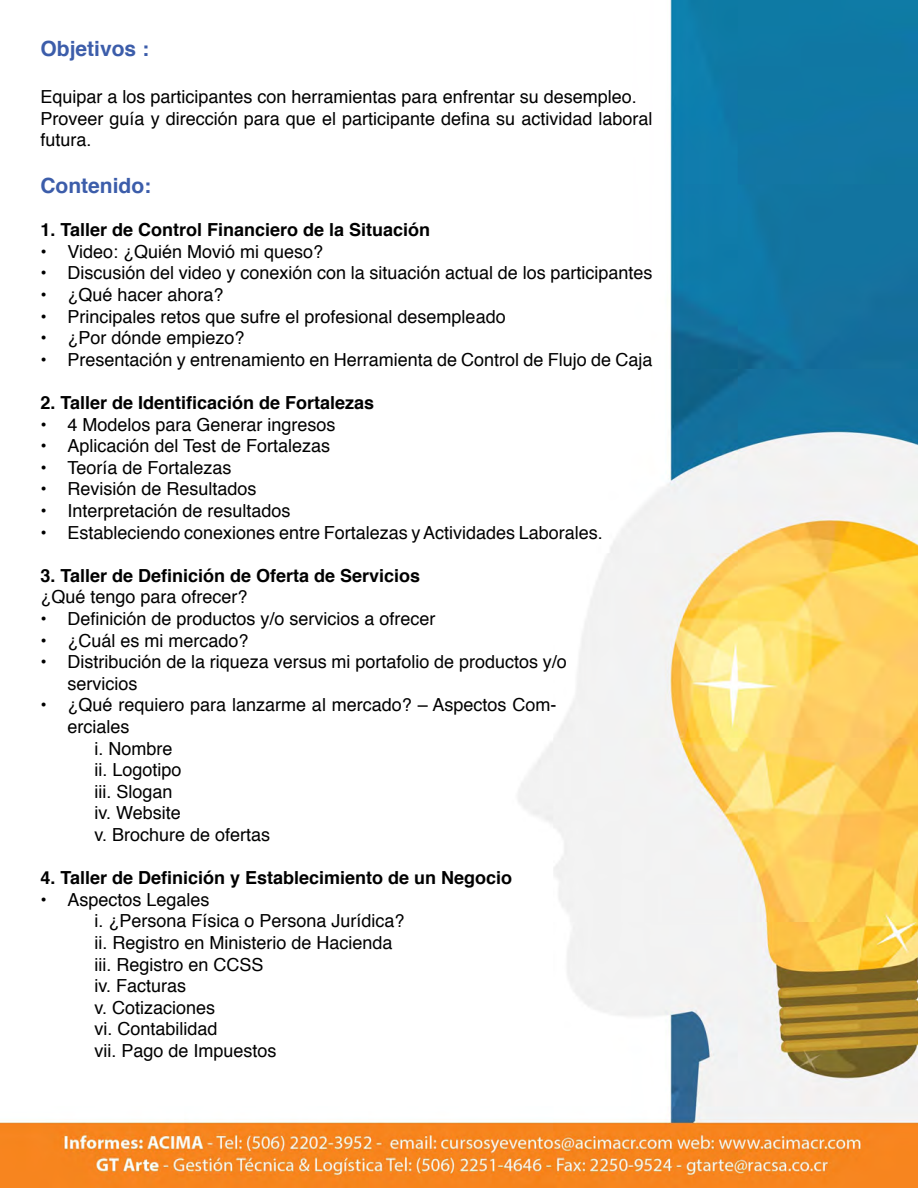
<style>
.page{position:relative;width:918px;height:1188px;background:#fff}
.page>*{position:absolute;margin:0;border:0;box-sizing:border-box;transform-origin:0 0}
.t1{font:700 21px "Helvetica";color:#3c5daa}
.t2{font:18px/21.6px "Helvetica";color:#000}
.t3{font:700 18px "Helvetica";color:#000}
</style>
<div class="page">
<img style="left:0;top:0;width:918px;height:1188px">
<p class="t1" style="left:40px;top:32px;width:110px">Objetivos :</p>
<p class="t2" style="left:40px;top:86px;width:613px">Equipar a los participantes con herramientas para enfrentar su desempleo.<br>Proveer guía y dirección para que el participante defina su actividad laboral futura.</p>
<p class="t1" style="left:40px;top:169px;width:112px">Contenido:</p>
<p class="t3" style="left:40px;top:215px;width:391px">1. Taller de Control Financiero de la Situación</p>
<p class="t2" style="left:40px;top:241px;width:284px">• Video: ¿Quién Movió mi queso?</p>
<p class="t2" style="left:40px;top:263px;width:613px">• Discusión del video y conexión con la situación actual de los participantes</p>
<p class="t2" style="left:40px;top:284px;width:185px">• ¿Qué hacer ahora?</p>
<p class="t2" style="left:40px;top:306px;width:467px">• Principales retos que sufre el profesional desempleado</p>
<p class="t2" style="left:40px;top:328px;width:206px">• ¿Por dónde empiezo?</p>
<p class="t2" style="left:40px;top:349px;width:613px">• Presentación y entrenamiento en Herramienta de Control de Flujo de Caja</p>
<p class="t3" style="left:40px;top:388px;width:335px">2. Taller de Identificación de Fortalezas</p>
<p class="t2" style="left:40px;top:414px;width:297px">• 4 Modelos para Generar ingresos</p>
<p class="t2" style="left:40px;top:436px;width:291px">• Aplicación del Test de Fortalezas</p>
<p class="t2" style="left:40px;top:457px;width:193px">• Teoría de Fortalezas</p>
<p class="t2" style="left:40px;top:479px;width:218px">• Revisión de Resultados</p>
<p class="t2" style="left:40px;top:500px;width:252px">• Interpretación de resultados</p>
<p class="t2" style="left:40px;top:522px;width:564px">• Estableciendo conexiones entre Fortalezas y Actividades Laborales.</p>
<p class="t3" style="left:40px;top:561px;width:381px">3. Taller de Definición de Oferta de Servicios</p>
<p class="t2" style="left:40px;top:587px;width:209px">¿Qué tengo para ofrecer?</p>
<p class="t2" style="left:40px;top:608px;width:397px">• Definición de productos y/o servicios a ofrecer</p>
<p class="t2" style="left:40px;top:630px;width:210px">• ¿Cuál es mi mercado?</p>
<p class="t2" style="left:68px;top:652px;width:501px;text-indent:-27px">• Distribución de la riqueza versus mi portafolio de productos y/o servicios</p>
<p class="t2" style="left:40px;top:695px;width:517px">• ¿Qué requiero para lanzarme al mercado? – Aspectos Com-</p>
<p class="t2" style="left:68px;top:716px;width:64px">erciales</p>
<p class="t2" style="left:94px;top:738px;width:80px">i. Nombre</p>
<p class="t2" style="left:94px;top:760px;width:89px">ii. Logotipo</p>
<p class="t2" style="left:94px;top:781px;width:80px">iii. Slogan</p>
<p class="t2" style="left:94px;top:803px;width:88px">iv. Website</p>
<p class="t2" style="left:94px;top:824px;width:177px">v. Brochure de ofertas</p>
<p class="t3" style="left:40px;top:863px;width:473px">4. Taller de Definición y Establecimiento de un Negocio</p>
<p class="t2" style="left:94px;top:889px;width:312px;text-indent:-54px">• Aspectos Legales<br>i. ¿Persona Física o Persona Jurídica? ii. Registro en Ministerio de Hacienda iii. Registro en CCSS<br>iv. Facturas<br>v. Cotizaciones<br>vi. Contabilidad<br>vii. Pago de Impuestos</p>
</div>
